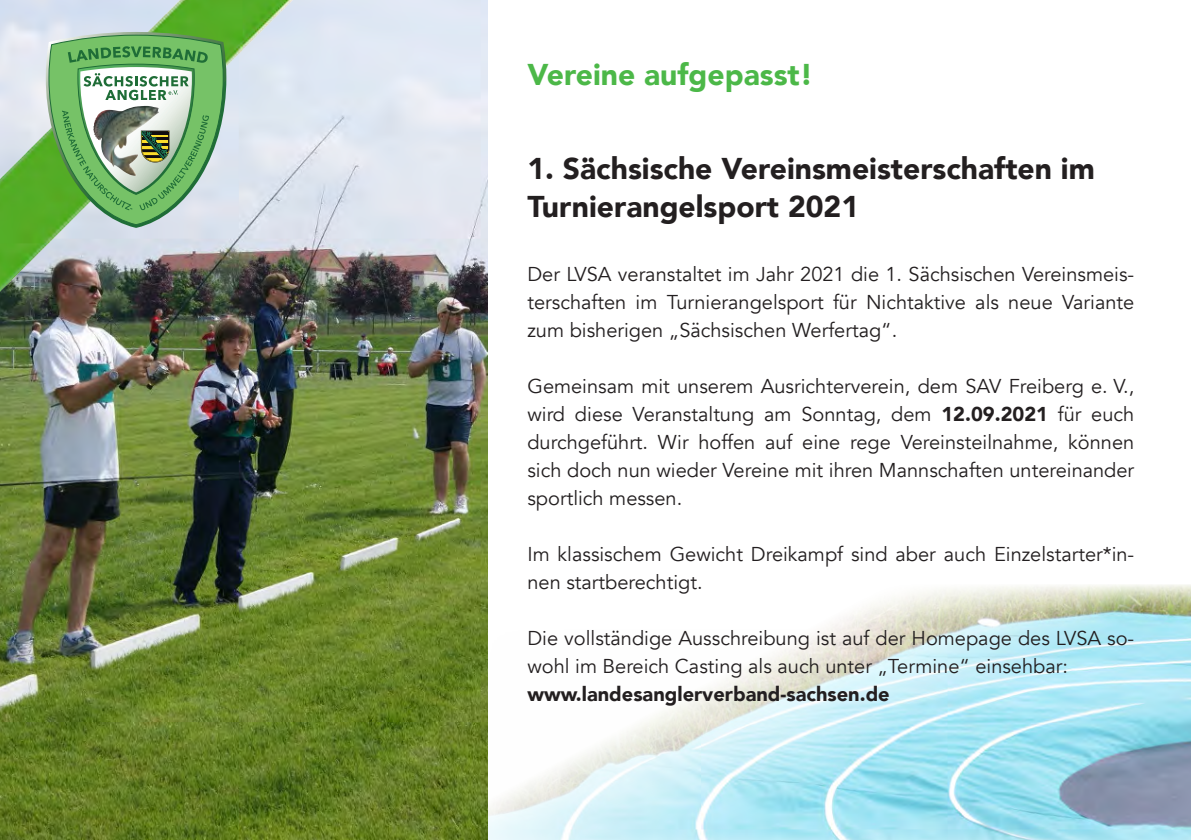
<style>
.page{position:relative;width:1191px;height:840px;background:#fff}
.page>*{position:absolute;margin:0;border:0;box-sizing:border-box;transform-origin:0 0}
.t1{font:900 30px/38px "Avenir LT Com";color:#231f20}
.t2{font:900 30px "Avenir LT Com";color:#4cb848}
.t3{font:20px/28px "Avenir LT Com";color:#231f20;text-align:justify}
.t4{font:900 20px "Avenir LT Com";color:#231f20}
.s1{font-weight:900}
</style>
<div class="page">
<img style="left:488px;top:584px;width:703px;height:255px">
<img style="left:0;top:0;width:488px;height:839px">
<img style="left:0;top:0;width:305px;height:303px">
<svg style="left:46px;top:32px;width:180px;height:196px;background:#8aba85"></svg>
<h1 class="t2" style="left:527px;top:56px;width:287px">Vereine aufgepasst!</h1>
<h1 class="t1" style="left:527px;top:149px;width:569px">1. Sächsische Vereinsmeisterschaften im<br>Turnierangelsport 2021</h1>
<p class="t3" style="left:527px;top:260px;width:608px">Der LVSA veranstaltet im Jahr 2021 die 1. Sächsischen Vereinsmeis&shy;terschaften im Turnierangelsport für Nichtaktive als neue Variante zum bisherigen „Sächsischen Werfertag“.</p>
<p class="t3" style="left:527px;top:372px;width:608px">Gemeinsam mit unserem Ausrichterverein, dem SAV Freiberg e. V., wird diese Veranstaltung am Sonntag, dem <span class="s1">12.09.2021</span> für euch durchgeführt. Wir hoffen auf eine rege Vereinsteilnahme, können sich doch nun wieder Vereine mit ihren Mannschaften untereinander sportlich messen.</p>
<p class="t3" style="left:527px;top:540px;width:608px">Im klassischem Gewicht Dreikampf sind aber auch Einzelstarter*in&shy;nen startberechtigt.</p>
<p class="t3" style="left:527px;top:624px;width:608px">Die vollständige Ausschreibung ist auf der Homepage des LVSA so&shy;wohl im Bereich Casting als auch unter „Termine“ einsehbar:</p>
<p class="t4" style="left:527px;top:682px;width:364px">www.landesanglerverband-sachsen.de</p>
</div>
